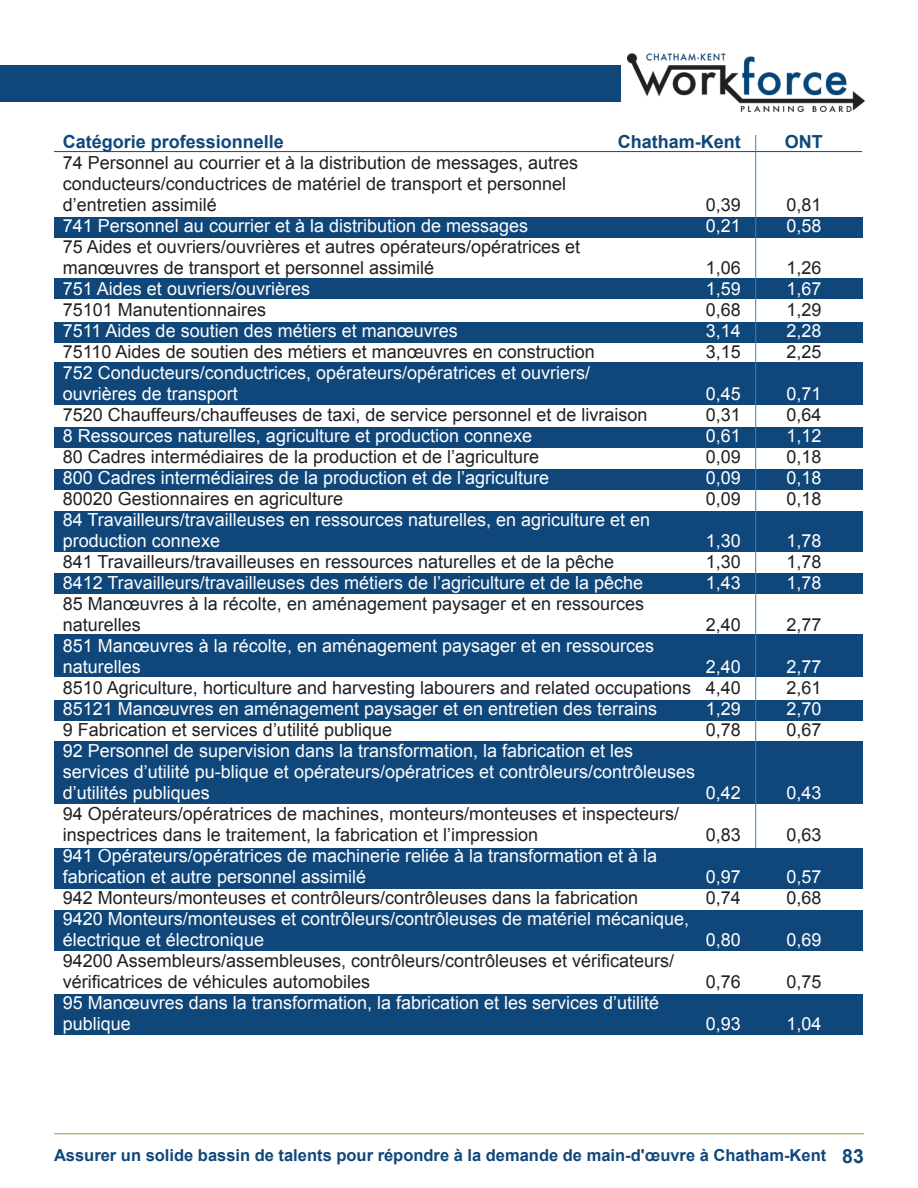
<style>
.page{position:relative;width:918px;height:1188px;background:#fff}
.page>*{position:absolute;margin:0;border:0;box-sizing:border-box;transform-origin:0 0}
.t1{font:18px/21px "Arial";color:#fff}
.t2{font:18px/21px "Arial";color:#231f20}
.t3{font:700 18px "Arial";color:#10477b}
.t4{font:700 16.5px "Arial";color:#10477b}
.s1{font-size:19.5px}
</style>
<div class="page">
<div style="left:0;top:65px;width:621px;height:37px;background:#10477b"></div>
<img style="left:628px;top:53px;width:236px;height:58px">
<hr style="left:54px;top:1134px;width:810px;height:1px;background:#79a840">
<div style="left:55px;top:217px;width:808px;height:21px;background:#10477b"></div>
<div style="left:55px;top:278px;width:808px;height:21px;background:#10477b"></div>
<div style="left:55px;top:322px;width:808px;height:20px;background:#10477b"></div>
<div style="left:55px;top:362px;width:808px;height:43px;background:#10477b"></div>
<div style="left:55px;top:428px;width:808px;height:20px;background:#10477b"></div>
<div style="left:55px;top:469px;width:808px;height:21px;background:#10477b"></div>
<div style="left:55px;top:511px;width:808px;height:41px;background:#10477b"></div>
<div style="left:55px;top:573px;width:808px;height:20px;background:#10477b"></div>
<div style="left:55px;top:634px;width:808px;height:42px;background:#10477b"></div>
<div style="left:55px;top:741px;width:808px;height:62px;background:#10477b"></div>
<div style="left:55px;top:700px;width:808px;height:21px;background:#10477b"></div>
<div style="left:55px;top:848px;width:808px;height:41px;background:#10477b"></div>
<div style="left:55px;top:910px;width:808px;height:41px;background:#10477b"></div>
<div style="left:55px;top:994px;width:808px;height:41px;background:#10477b"></div>
<hr style="left:54px;top:151px;width:808px;height:1px;background:#10477b">
<hr style="left:755px;top:135px;width:1px;height:713px;background:#2a88c6">
<p class="t3" style="left:63px;top:130px;width:223px">Catégorie professionnelle</p>
<p class="t3" style="left:618px;top:130px;width:124px">Chatham-Kent</p>
<p class="t3" style="left:785px;top:130px;width:39px">ONT</p>
<p class="t2" style="left:63px;top:152px;width:517px">74 Personnel au courrier et à la distribution de messages, autres conducteurs/conductrices de matériel de transport et personnel d’entretien assimilé</p>
<p class="t2" style="left:706px;top:194px;width:37px">0,39</p>
<p class="t2" style="left:786px;top:194px;width:37px">0,81</p>
<p class="t1" style="left:63px;top:215px;width:467px">741 Personnel au courrier et à la distribution de messages</p>
<p class="t1" style="left:706px;top:215px;width:37px">0,21</p>
<p class="t1" style="left:786px;top:215px;width:37px">0,58</p>
<p class="t2" style="left:63px;top:236px;width:519px">75 Aides et ouvriers/ouvrières et autres opérateurs/opératrices et manœuvres de transport et personnel assimilé</p>
<p class="t2" style="left:706px;top:257px;width:37px">1,06</p>
<p class="t2" style="left:786px;top:257px;width:37px">1,26</p>
<p class="t1" style="left:63px;top:278px;width:249px">751 Aides et ouvriers/ouvrières</p>
<p class="t1" style="left:706px;top:278px;width:37px">1,59</p>
<p class="t1" style="left:786px;top:278px;width:37px">1,67</p>
<p class="t2" style="left:63px;top:299px;width:205px">75101 Manutentionnaires</p>
<p class="t2" style="left:706px;top:299px;width:37px">0,68</p>
<p class="t2" style="left:786px;top:299px;width:37px">1,29</p>
<p class="t1" style="left:63px;top:320px;width:396px">7511 Aides de soutien des métiers et manœuvres</p>
<p class="t1" style="left:706px;top:320px;width:37px">3,14</p>
<p class="t1" style="left:786px;top:320px;width:37px">2,28</p>
<p class="t2" style="left:63px;top:341px;width:533px">75110 Aides de soutien des métiers et manœuvres en construction</p>
<p class="t2" style="left:706px;top:341px;width:37px">3,15</p>
<p class="t2" style="left:786px;top:341px;width:37px">2,25</p>
<p class="t1" style="left:63px;top:362px;width:529px">752 Conducteurs/conductrices, opérateurs/opératrices et ouvriers/ ouvrières de transport</p>
<p class="t1" style="left:706px;top:383px;width:37px">0,45</p>
<p class="t1" style="left:786px;top:383px;width:37px">0,71</p>
<p class="t2" style="left:63px;top:404px;width:586px">7520 Chauffeurs/chauffeuses de taxi, de service personnel et de livraison</p>
<p class="t2" style="left:706px;top:404px;width:37px">0,31</p>
<p class="t2" style="left:786px;top:404px;width:37px">0,64</p>
<p class="t1" style="left:63px;top:425px;width:471px">8 Ressources naturelles, agriculture et production connexe</p>
<p class="t1" style="left:706px;top:425px;width:37px">0,61</p>
<p class="t1" style="left:786px;top:425px;width:37px">1,12</p>
<p class="t2" style="left:63px;top:446px;width:478px">80 Cadres intermédiaires de la production et de l’agriculture</p>
<p class="t2" style="left:706px;top:446px;width:37px">0,09</p>
<p class="t2" style="left:786px;top:446px;width:37px">0,18</p>
<p class="t1" style="left:63px;top:467px;width:488px">800 Cadres intermédiaires de la production et de l’agriculture</p>
<p class="t1" style="left:706px;top:467px;width:37px">0,09</p>
<p class="t1" style="left:786px;top:467px;width:37px">0,18</p>
<p class="t2" style="left:63px;top:488px;width:282px">80020 Gestionnaires en agriculture</p>
<p class="t2" style="left:706px;top:488px;width:37px">0,09</p>
<p class="t2" style="left:786px;top:488px;width:37px">0,18</p>
<p class="t1" style="left:63px;top:509px;width:589px">84 Travailleurs/travailleuses en ressources naturelles, en agriculture et en production connexe</p>
<p class="t1" style="left:706px;top:530px;width:37px">1,30</p>
<p class="t1" style="left:786px;top:530px;width:37px">1,78</p>
<p class="t2" style="left:63px;top:551px;width:553px">841 Travailleurs/travailleuses en ressources naturelles et de la pêche</p>
<p class="t2" style="left:706px;top:551px;width:37px">1,30</p>
<p class="t2" style="left:786px;top:551px;width:37px">1,78</p>
<p class="t1" style="left:63px;top:572px;width:582px">8412 Travailleurs/travailleuses des métiers de l’agriculture et de la pêche</p>
<p class="t1" style="left:706px;top:572px;width:37px">1,43</p>
<p class="t1" style="left:786px;top:572px;width:37px">1,78</p>
<p class="t2" style="left:63px;top:593px;width:583px">85 Manœuvres à la récolte, en aménagement paysager et en ressources naturelles</p>
<p class="t2" style="left:706px;top:614px;width:37px">2,40</p>
<p class="t2" style="left:786px;top:614px;width:37px">2,77</p>
<p class="t1" style="left:63px;top:635px;width:593px">851 Manœuvres à la récolte, en aménagement paysager et en ressources naturelles</p>
<p class="t1" style="left:706px;top:656px;width:37px">2,40</p>
<p class="t1" style="left:786px;top:656px;width:37px">2,77</p>
<p class="t2" style="left:63px;top:677px;width:679px">8510 Agriculture, horticulture and harvesting labourers and related occupations 4,40</p>
<p class="t2" style="left:786px;top:677px;width:37px">2,61</p>
<p class="t1" style="left:63px;top:698px;width:596px">85121 Manœuvres en aménagement paysager et en entretien des terrains</p>
<p class="t1" style="left:706px;top:698px;width:37px">1,29</p>
<p class="t1" style="left:786px;top:698px;width:37px">2,70</p>
<p class="t2" style="left:63px;top:719px;width:331px">9 Fabrication et services d’utilité publique</p>
<p class="t2" style="left:706px;top:719px;width:37px">0,78</p>
<p class="t2" style="left:786px;top:719px;width:37px">0,67</p>
<p class="t1" style="left:63px;top:740px;width:634px">92 Personnel de supervision dans la transformation, la fabrication et les services d’utilité pu-blique et opérateurs/opératrices et contrôleurs/contrôleuses d’utilités publiques</p>
<p class="t1" style="left:706px;top:782px;width:37px">0,42</p>
<p class="t1" style="left:786px;top:782px;width:37px">0,43</p>
<p class="t2" style="left:63px;top:803px;width:618px">94 Opérateurs/opératrices de machines, monteurs/monteuses et inspecteurs/ inspectrices dans le traitement, la fabrication et l’impression</p>
<p class="t1" style="left:63px;top:845px;width:596px">941 Opérateurs/opératrices de machinerie reliée à la transformation et à la fabrication et autre personnel assimilé</p>
<p class="t2" style="left:706px;top:824px;width:37px">0,83</p>
<p class="t2" style="left:786px;top:824px;width:37px">0,63</p>
<p class="t1" style="left:706px;top:866px;width:37px">0,97</p>
<p class="t1" style="left:786px;top:866px;width:37px">0,57</p>
<p class="t2" style="left:63px;top:887px;width:577px">942 Monteurs/monteuses et contrôleurs/contrôleuses dans la fabrication</p>
<p class="t2" style="left:706px;top:887px;width:37px">0,74</p>
<p class="t2" style="left:786px;top:887px;width:37px">0,68</p>
<p class="t1" style="left:63px;top:908px;width:628px">9420 Monteurs/monteuses et contrôleurs/contrôleuses de matériel mécanique, électrique et électronique</p>
<p class="t1" style="left:706px;top:929px;width:37px">0,80</p>
<p class="t1" style="left:786px;top:929px;width:37px">0,69</p>
<p class="t2" style="left:63px;top:950px;width:613px">94200 Assembleurs/assembleuses, contrôleurs/contrôleuses et vérificateurs/ vérificatrices de véhicules automobiles</p>
<p class="t1" style="left:63px;top:992px;width:598px">95 Manœuvres dans la transformation, la fabrication et les services d’utilité publique</p>
<p class="t2" style="left:706px;top:971px;width:37px">0,76</p>
<p class="t2" style="left:786px;top:971px;width:37px">0,75</p>
<p class="t1" style="left:706px;top:1013px;width:37px">0,93</p>
<p class="t1" style="left:786px;top:1013px;width:37px">1,04</p>
<p class="t4" style="left:54px;top:1144px;width:811px">Assurer un solide bassin de talents pour répondre à la demande de main-d'œuvre à Chatham-Kent <span class="s1">83</span></p>
</div>
